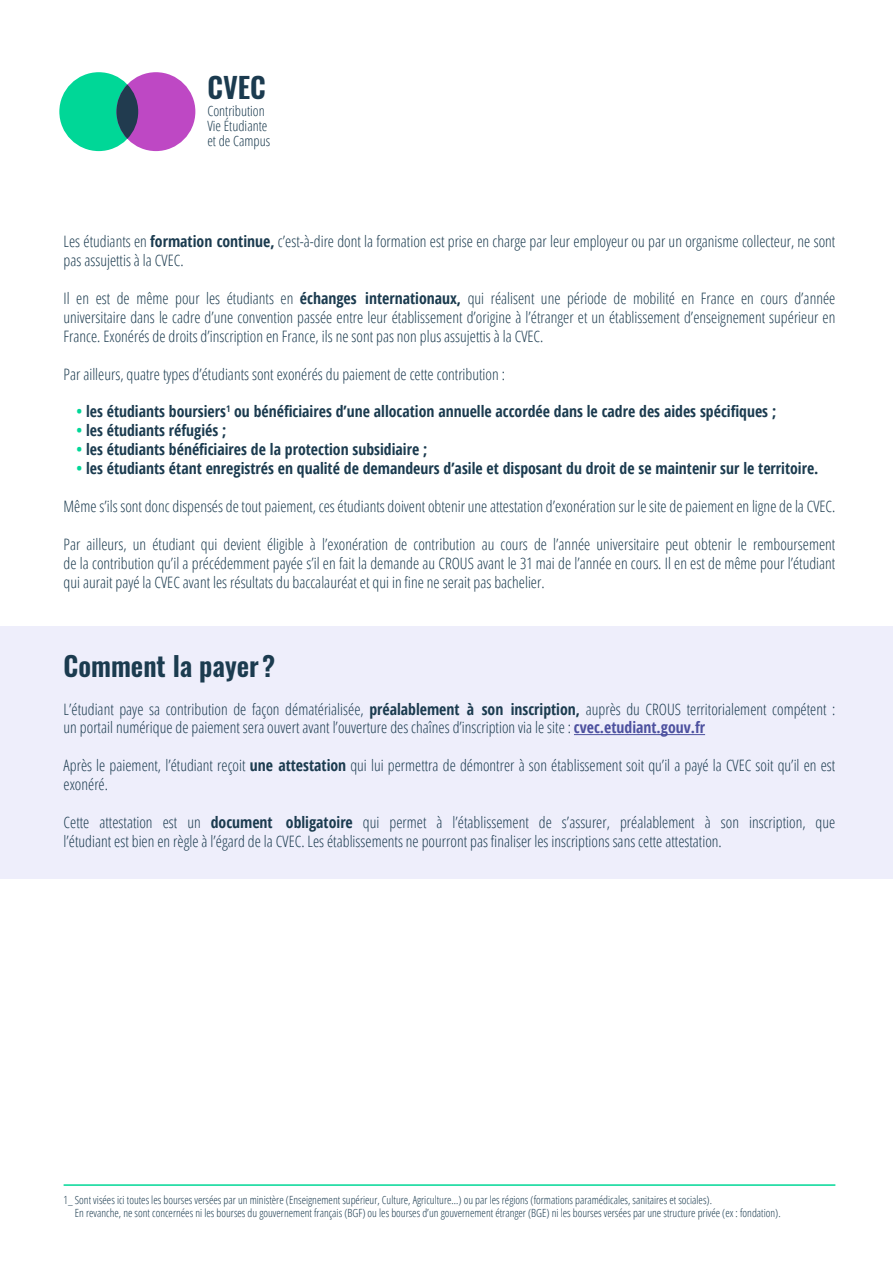
<style>
.page{position:relative;width:893px;height:1263px;background:#fff}
.page>*{position:absolute;margin:0;border:0;box-sizing:border-box;transform-origin:0 0}
.t1{font:600 28.35px "Oswald";color:#1b3b4f}
.t2{font:600 27px "Oswald";color:#1b3b4f}
.t3{font:300 15.75px/18.9px "Open Sans Condensed";color:#1b3b4f}
.t4{font:700 15.75px "Open Sans Condensed";color:#1b3b4f}
.t5{font:300 14.25px/15.5px "Open Sans Condensed";color:#1b3b4f}
.t6{font:300 11.25px/13.5px "Open Sans Condensed";color:#1b3b4f}
.s1{font-weight:700}
.s2{color:#00d797}
.s3{font-weight:700;color:#4d519f}
</style>
<div class="page">
<div style="left:0;top:626px;width:893px;height:252px;background:#eeeefb"></div>
<div style="left:59px;top:72px;width:79px;height:79px;background:#00d797;border-radius:50%"></div>
<div style="left:116px;top:72px;width:79px;height:79px;background:#be48c4;border-radius:50%"></div>
<svg style="left:116px;top:84px;width:22px;height:55px"></svg>
<hr style="left:64px;top:1184px;width:771px;height:2px;background:#00d797">
<hr style="left:574px;top:734px;width:131px;height:1px;background:#4d519f">
<h1 class="t1" style="left:207px;top:67px;width:60px">CVEC</h1>
<p class="t5" style="left:207px;top:102px;width:64px">Contribution<br>Vie Étudiante et de Campus</p>
<p class="t3" style="left:64px;top:232px;width:773px">Les étudiants en <span class="s1">formation continue,</span> c’est-à-dire dont la formation est prise en charge par leur employeur ou par un organisme collecteur, ne sont pas assujettis à la CVEC.</p>
<p class="t3" style="left:64px;top:288px;width:773px;text-align:justify">Il en est de même pour les étudiants en <span class="s1">échanges internationaux,</span> qui réalisent une période de mobilité en France en cours d’année universitaire dans le cadre d’une convention passée entre leur établissement d’origine à l’étranger et un établissement d’enseignement supérieur en France. Exonérés de droits d’inscription en France, ils ne sont pas non plus assujettis à la CVEC.</p>
<p class="t3" style="left:64px;top:364px;width:443px">Par ailleurs, quatre types d’étudiants sont exonérés du paiement de cette contribution :</p>
<p class="t4" style="left:76px;top:401px;width:701px"><span class="s2">•</span> les étudiants boursiers<sup>1</sup> ou bénéficiaires d’une allocation annuelle accordée dans le cadre des aides spécifiques ;</p>
<p class="t4" style="left:76px;top:420px;width:152px"><span class="s2">•</span> les étudiants réfugiés ;</p>
<p class="t4" style="left:76px;top:439px;width:353px"><span class="s2">•</span> les étudiants bénéficiaires de la protection subsidiaire ;</p>
<p class="t4" style="left:76px;top:457px;width:744px"><span class="s2">•</span> les étudiants étant enregistrés en qualité de demandeurs d’asile et disposant du droit de se maintenir sur le territoire.</p>
<p class="t3" style="left:64px;top:496px;width:773px">Même s’ils sont donc dispensés de tout paiement, ces étudiants doivent obtenir une attestation d’exonération sur le site de paiement en ligne de la CVEC.</p>
<p class="t3" style="left:64px;top:534px;width:773px;text-align:justify">Par ailleurs, un étudiant qui devient éligible à l’exonération de contribution au cours de l’année universitaire peut obtenir le remboursement de la contribution qu’il a précédemment payée s’il en fait la demande au CROUS avant le 31 mai de l’année en cours. Il en est de même pour l’étudiant qui aurait payé la CVEC avant les résultats du baccalauréat et qui in fine ne serait pas bachelier.</p>
<h2 class="t2" style="left:64px;top:647px;width:213px">Comment la payer ?</h2>
<p class="t3" style="left:64px;top:699px;width:773px">L’étudiant paye sa contribution de façon dématérialisée, <span class="s1">préalablement à son inscription,</span> auprès du CROUS territorialement compétent : un portail numérique de paiement sera ouvert avant l’ouverture des chaînes d’inscription via le site : <span class="s3">cvec.etudiant.gouv.fr</span></p>
<p class="t3" style="left:64px;top:755px;width:773px">Après le paiement, l’étudiant reçoit <span class="s1">une attestation</span> qui lui permettra de démontrer à son établissement soit qu’il a payé la CVEC soit qu’il en est exonéré.</p>
<p class="t3" style="left:64px;top:812px;width:773px">Cette attestation est un <span class="s1">document obligatoire</span> qui permet à l’établissement de s’assurer, préalablement à son inscription, que l’étudiant est bien en règle à l’égard de la CVEC. Les établissements ne pourront pas finaliser les inscriptions sans cette attestation.</p>
<p class="t6" style="left:75px;top:1192px;width:707px;text-indent:-11px">1_ Sont visées ici toutes les bourses versées par un ministère (Enseignement supérieur, Culture, Agriculture…) ou par les régions (formations paramédicales, sanitaires et sociales).<br>En revanche, ne sont concernées ni les bourses du gouvernement français (BGF) ou les bourses d’un gouvernement étranger (BGE) ni les bourses versées par une structure privée (ex : fondation).</p>
</div>
